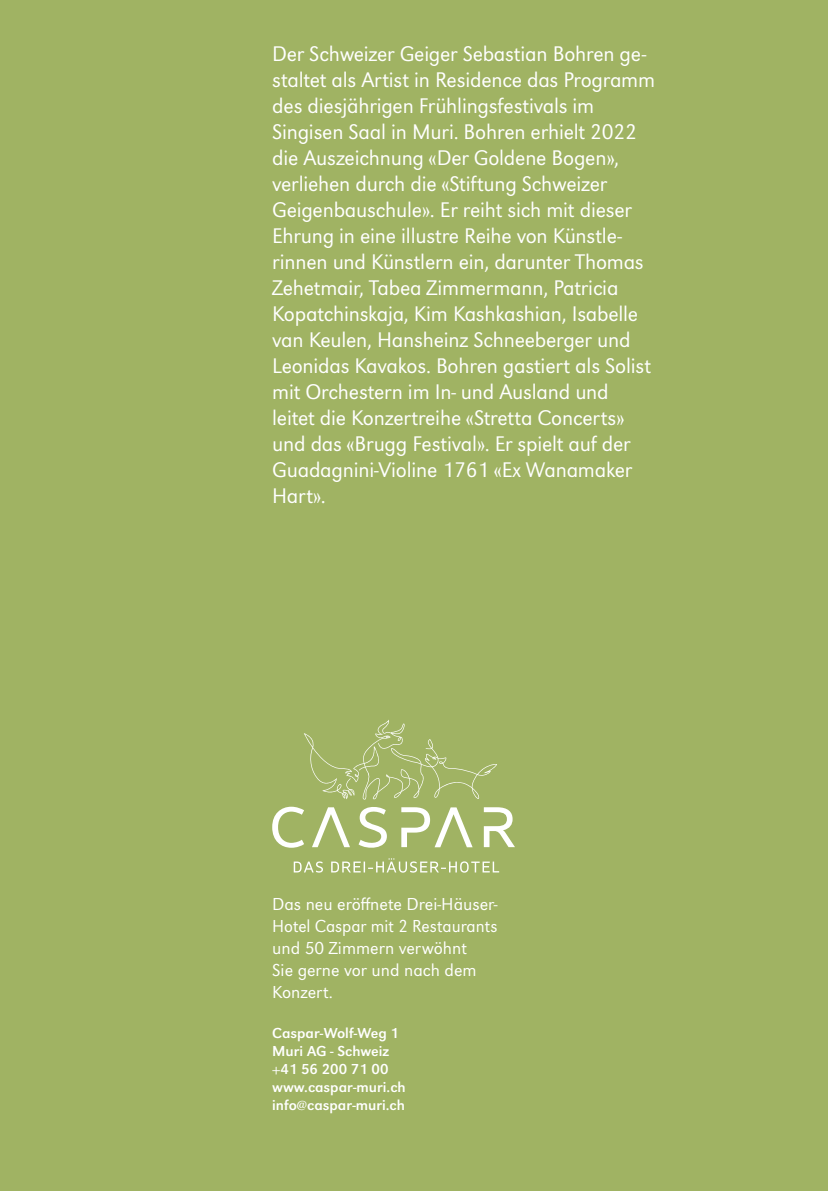
<style>
.page{position:relative;width:828px;height:1191px;background:#a0b363}
.page>*{position:absolute;margin:0;border:0;box-sizing:border-box;transform-origin:0 0}
.t1{font:300 22px/26px "URW Grotesk";letter-spacing:-.01em;color:#fff}
.t2{font:300 18px/22px "URW Grotesk";color:#fff}
.t3{font:15px/18px "URW Grotesk";color:#fff}
</style>
<div class="page">
<svg style="left:272px;top:806px;width:243px;height:42px"></svg>
<svg style="left:304px;top:720px;width:193px;height:79px"></svg>
<svg style="left:294px;top:858px;width:205px;height:15px"></svg>
<p class="t1" style="left:272px;top:41px;width:384px">Der Schweizer Geiger Sebastian Bohren ge&shy;staltet als Artist in Residence das Programm des diesjährigen Frühlingsfestivals im Singisen Saal in Muri. Bohren erhielt 2022 die Auszeichnung «Der Goldene Bogen», verliehen durch die «Stiftung Schweizer Geigenbauschule». Er reiht sich mit dieser Ehrung in eine illustre Reihe von Künstle&shy;rinnen und Künstlern ein, darunter Thomas Zehetmair, Tabea Zimmermann, Patricia Kopatchinskaja, Kim Kashkashian, Isabelle van Keulen, Hansheinz Schneeberger und Leonidas Kavakos. Bohren gastiert als Solist mit Orchestern im In- und Ausland und leitet die Konzertreihe «Stretta Concerts» und das «Brugg Festival». Er spielt auf der Guadagnini-Violine 1761 «Ex Wanamaker Hart».</p>
<p class="t2" style="left:272px;top:893px;width:227px">Das neu eröffnete Drei-Häuser-<br>Hotel Caspar mit 2 Restaurants und 50 Zimmern verwöhnt<br>Sie gerne vor und nach dem<br>Konzert.</p>
<p class="t3" style="left:272px;top:1024px;width:135px">Caspar-Wolf-Weg 1<br>Muri AG - Schweiz +41 56 200 71 00 www.caspar-muri.ch info@caspar-muri.ch</p>
</div>
